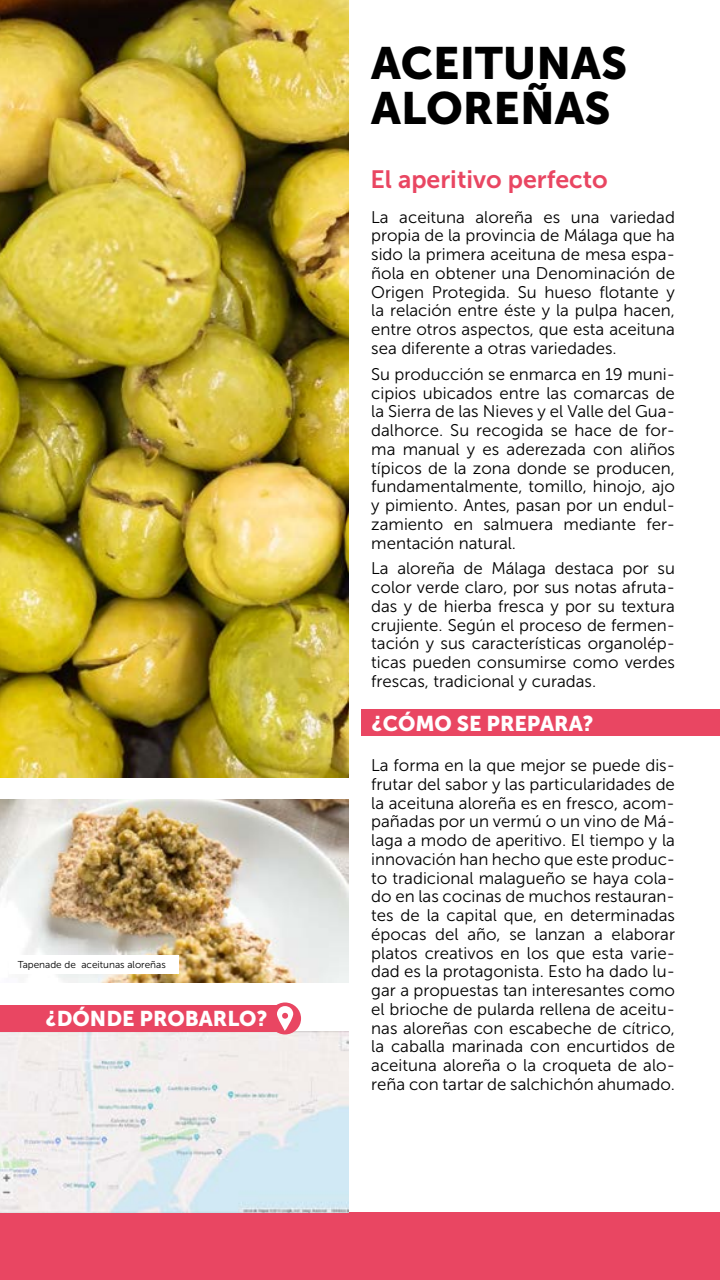
<style>
.page{position:relative;width:720px;height:1280px;background:#fff}
.page>*{position:absolute;margin:0;border:0;box-sizing:border-box;transform-origin:0 0}
.t1{font:45px/45px "Museo Sans 900";color:#000}
.t2{font:25px "Museo Sans 700";color:#e94662}
.t3{font:21.25px "Museo Sans 900";color:#fff}
.t4{font:16.88px/18.8px "Museo Sans 300";color:#000;text-align:justify}
.t5{font:10px "Museo Sans 300";color:#000}
</style>
<div class="page">
<div style="left:0;top:1212px;width:720px;height:68px;background:#e94662"></div>
<div style="left:362px;top:709px;width:358px;height:27px;background:#e94662"></div>
<img style="left:0;top:1032px;width:349px;height:180px">
<div style="left:0;top:1005px;width:276px;height:27px;background:#e94662"></div>
<svg style="left:269px;top:1002px;width:32px;height:32px"></svg>
<img style="left:0;top:0;width:349px;height:778px">
<img style="left:0;top:800px;width:348px;height:182px">
<div style="left:9px;top:955px;width:170px;height:19px;background:#fff"></div>
<p class="t5" style="left:18px;top:959px;width:150px">Tapenade de aceitunas aloreñas</p>
<p class="t3" style="left:45px;top:1007px;width:224px">¿DÓNDE PROBARLO?</p>
<h1 class="t1" style="left:371px;top:40px;width:257px">ACEITUNAS<br>ALOREÑAS</h1>
<h2 class="t2" style="left:370px;top:165px;width:239px">El aperitivo perfecto</h2>
<p class="t4" style="left:371px;top:208px;width:305px">La aceituna aloreña es una variedad propia de la provincia de Málaga que ha sido la primera aceituna de mesa espa&shy;ñola en obtener una Denominación de Origen Protegida. Su hueso flotante y la relación entre éste y la pulpa hacen, entre otros aspectos, que esta aceituna sea diferente a otras variedades.</p>
<p class="t4" style="left:371px;top:365px;width:305px">Su producción se enmarca en 19 muni&shy;cipios ubicados entre las comarcas de la Sierra de las Nieves y el Valle del Gua&shy;dalhorce. Su recogida se hace de for&shy;ma manual y es aderezada con aliños típicos de la zona donde se producen, fundamentalmente, tomillo, hinojo, ajo y pimiento. Antes, pasan por un endul&shy;zamiento en salmuera mediante fer&shy;mentación natural.</p>
<p class="t4" style="left:371px;top:559px;width:305px">La aloreña de Málaga destaca por su color verde claro, por sus notas afruta&shy;das y de hierba fresca y por su textura crujiente. Según el proceso de fermen&shy;tación y sus características organolép&shy;ticas pueden consumirse como verdes frescas, tradicional y curadas.</p>
<p class="t3" style="left:371px;top:711px;width:224px">¿CÓMO SE PREPARA?</p>
<p class="t4" style="left:371px;top:756px;width:305px">La forma en la que mejor se puede dis&shy;frutar del sabor y las particularidades de la aceituna aloreña es en fresco, acom&shy;pañadas por un vermú o un vino de Má&shy;laga a modo de aperitivo. El tiempo y la innovación han hecho que este produc&shy;to tradicional malagueño se haya cola&shy;do en las cocinas de muchos restauran&shy;tes de la capital que, en determinadas épocas del año, se lanzan a elaborar platos creativos en los que esta varie&shy;dad es la protagonista. Esto ha dado lu&shy;gar a propuestas tan interesantes como el brioche de pularda rellena de aceitu&shy;nas aloreñas con escabeche de cítrico, la caballa marinada con encurtidos de aceituna aloreña o la croqueta de alo&shy;reña con tartar de salchichón ahumado.</p>
</div>
